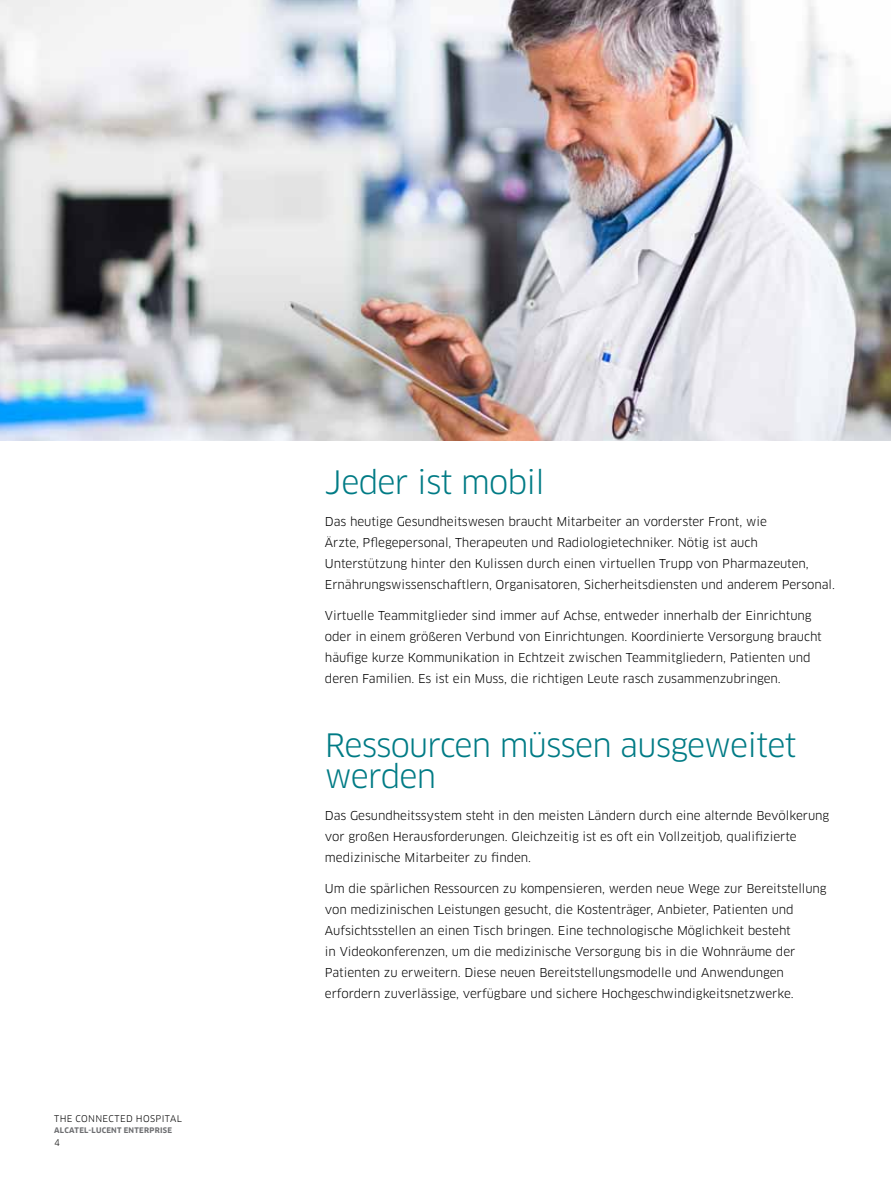
<style>
.page{position:relative;width:891px;height:1188px;background:#fff}
.page>*{position:absolute;margin:0;border:0;box-sizing:border-box;transform-origin:0 0}
.t1{font:31.5px/31.5px "Clan OT";letter-spacing:-.025em;color:#007b85}
.t2{font:12px/21px "Clan OT";letter-spacing:-.005em;color:#000}
.t3{font:9px "Clan OT";letter-spacing:.04em;color:#000}
.t4{font:700 7.5px "Clan OT";letter-spacing:.035em;color:#6d6e71}
</style>
<div class="page">
<img style="left:0;top:0;width:891px;height:441px">
<p class="t3" style="left:54px;top:1113px;width:127px">the connected hospital</p>
<p class="t4" style="left:54px;top:1126px;width:120px">ALCATEL-LUCENT ENTERPRISE</p>
<p class="t3" style="left:54px;top:1138px;width:7px">4</p>
<h1 class="t1" style="left:325px;top:467px;width:221px">Jeder ist mobil</h1>
<p class="t2" style="left:325px;top:511px;width:512px">Das heutige Gesundheitswesen braucht M itarbeiter an vorderster Front, wie<br>Ärzte, Pflegepersonal, Therapeuten und Radiologietechniker. Nötig ist auch<br>U nterstützung hinter den Kulissen durch einen virtuellen Trupp von Pharmazeuten, Ernährungswissenschaftlern, Organisatoren, Sicherheitsdiensten und anderem Personal.</p>
<p class="t2" style="left:325px;top:605px;width:498px">Virtuelle Teammitglieder sind immer auf Achse, entweder innerhalb der Einrichtung oder in einem größeren Verbund von Einrichtungen. Koordinierte Versorgung braucht häufige kurze Kommunikation in Echtzeit zwischen Teammitgliedern, Patienten und deren Familien. Es ist ein M uss, die richtigen Leute rasch zusammenzubringen.</p>
<h1 class="t1" style="left:325px;top:729px;width:473px">Ressourcen müssen ausgeweitet werden</h1>
<p class="t2" style="left:325px;top:805px;width:506px">Das Gesundheitssystem steht in den meisten Ländern durch eine alternde Bevölkerung vor großen Herausforderungen. Gleichzeitig ist es oft ein Vollzeitjob, qualifizierte medizinische M itarbeiter zu finden.</p>
<p class="t2" style="left:325px;top:878px;width:503px">U m die spärlichen Ressourcen zu kompensieren, werden neue Wege zur Bereitstellung von medizinischen Leistungen gesucht, die Kostenträger, Anbieter, Patienten und Aufsichtsstellen an einen Tisch bringen. Eine technologische Möglichkeit besteht<br>in Videokonferenzen, um die medizinische Versorgung bis in die Wohnräume der Patienten zu erweitern. Diese neuen Bereitstellungsmodelle und Anwendungen erfordern zuverlässige, verfügbare und sichere Hochgeschwindigkeitsnetzwerke.</p>
</div>
